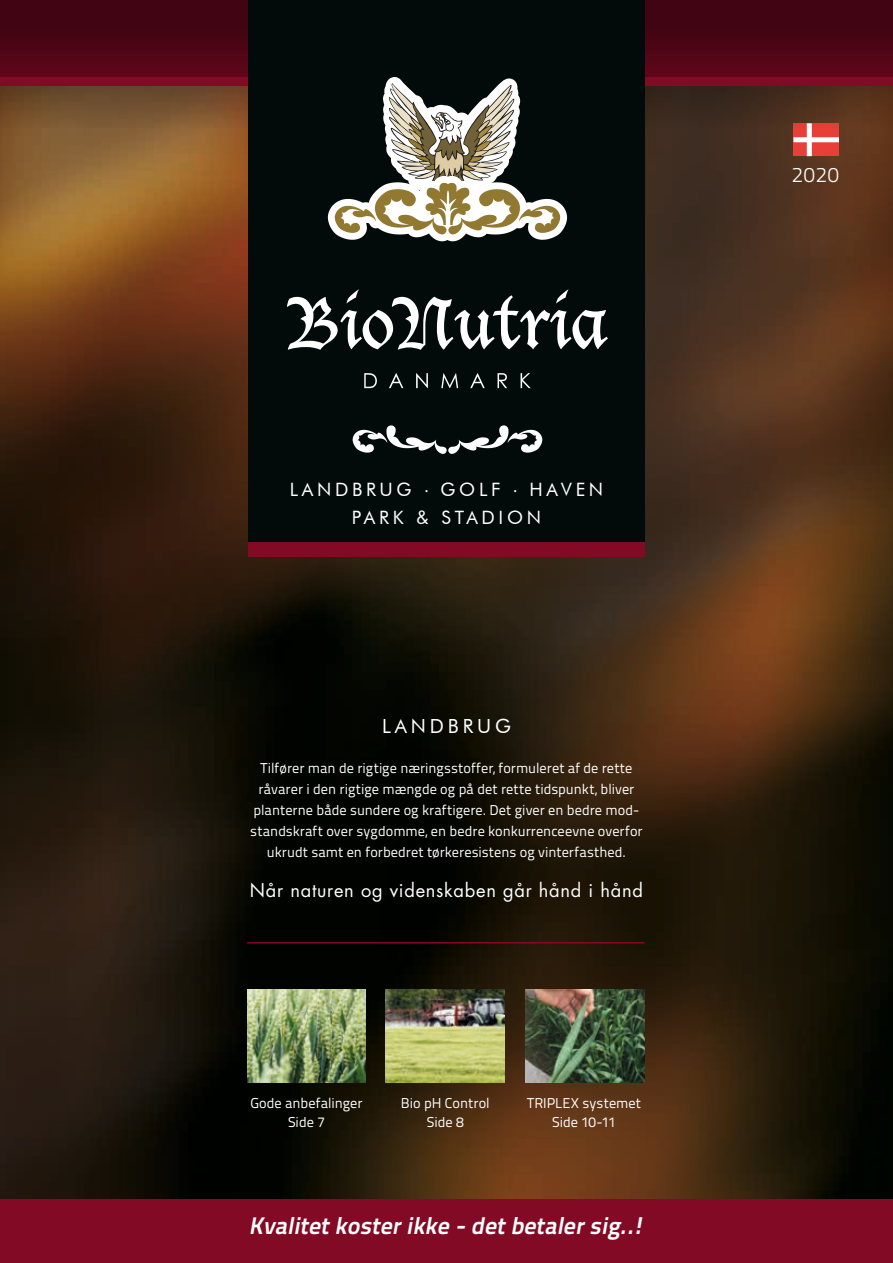
<style>
.page{position:relative;width:893px;height:1263px;background:#fff}
.page>*{position:absolute;margin:0;border:0;box-sizing:border-box;transform-origin:0 0}
.t1{font:italic 700 24px "Titillium Text 22 L";color:#fff}
.t2{font:300 21px "Titillium Text 22 L";color:#fff}
.t3{font:19.5px "Futura BT";letter-spacing:.2em;color:#fff}
.t4{font:18.45px "Futura";letter-spacing:.04em;color:#fff}
.t5{font:18.45px/27.6px "Futura BT";letter-spacing:.2em;color:#fff;text-align:center}
.t6{font:14.25px/21px "Titillium Text 22 L";letter-spacing:.005em;color:#fff;text-align:center}
.s1{font-family:"DIN Next LT Pro"}
</style>
<div class="page">
<img style="left:0;top:128px;width:893px;height:1071px">
<div style="left:0;top:1199px;width:893px;height:64px;background:#830a24"></div>
<svg style="left:793px;top:128px;width:46px;height:28px"></svg>
<svg style="left:0;top:0;width:893px;height:128px;background:#51191a"></svg>
<div style="left:0;top:77px;width:893px;height:9px;background:#830a24"></div>
<div style="left:248px;top:0;width:396px;height:542px;background:#020a0a"></div>
<svg style="left:328px;top:77px;width:239px;height:164px"></svg>
<svg style="left:353px;top:425px;width:189px;height:29px"></svg>
<svg style="left:364px;top:373px;width:13px;height:15px"></svg>
<svg style="left:389px;top:373px;width:14px;height:15px"></svg>
<svg style="left:416px;top:373px;width:12px;height:15px"></svg>
<svg style="left:441px;top:373px;width:17px;height:15px"></svg>
<svg style="left:470px;top:373px;width:15px;height:15px"></svg>
<svg style="left:498px;top:373px;width:9px;height:15px"></svg>
<svg style="left:521px;top:373px;width:10px;height:15px"></svg>
<div style="left:248px;top:542px;width:396px;height:14px;background:#830a24"></div>
<svg style="left:287px;top:289px;width:321px;height:61px"></svg>
<img style="left:247px;top:989px;width:119px;height:94px">
<img style="left:386px;top:989px;width:119px;height:94px">
<img style="left:526px;top:989px;width:118px;height:94px">
<hr style="left:247px;top:942px;width:397px;height:1px;background:#830a24">
<p class="t5" style="left:290px;top:476px;width:315px">LANDBRUG <span class="s1">∙</span> GOLF <span class="s1">∙</span> HAVEN<br>PARK &amp; STADION</p>
<h3 class="t3" style="left:382px;top:715px;width:130px">LANDBRUG</h3>
<p class="t6" style="left:250px;top:757px;width:394px">Tilfører man de rigtige næringsstoffer, formuleret af de rette råvarer i den rigtige mængde og på det rette tidspunkt, bliver planterne både sundere og kraftigere. Det giver en bedre mod&shy;standskraft over sygdomme, en bedre konkurrenceevne overfor ukrudt samt en forbedret tørkeresistens og vinterfasthed.</p>
<p class="t4" style="left:250px;top:877px;width:395px">Når naturen og videnskaben går hånd i hånd</p>
<p class="t6" style="left:250px;top:1093px;width:114px;line-height:18.8px">Gode anbefalinger<br>Side 7</p>
<p class="t6" style="left:401px;top:1093px;width:90px;line-height:18.8px">Bio pH Control<br>Side 8</p>
<p class="t6" style="left:527px;top:1093px;width:116px;line-height:18.8px">TRIPLEX systemet<br>Side 10-11</p>
<h1 class="t1" style="left:249px;top:1207px;width:403px">Kvalitetkosterikke -detbetalersig..!</h1>
<h2 class="t2" style="left:792px;top:159px;width:49px">2020</h2>
</div>
